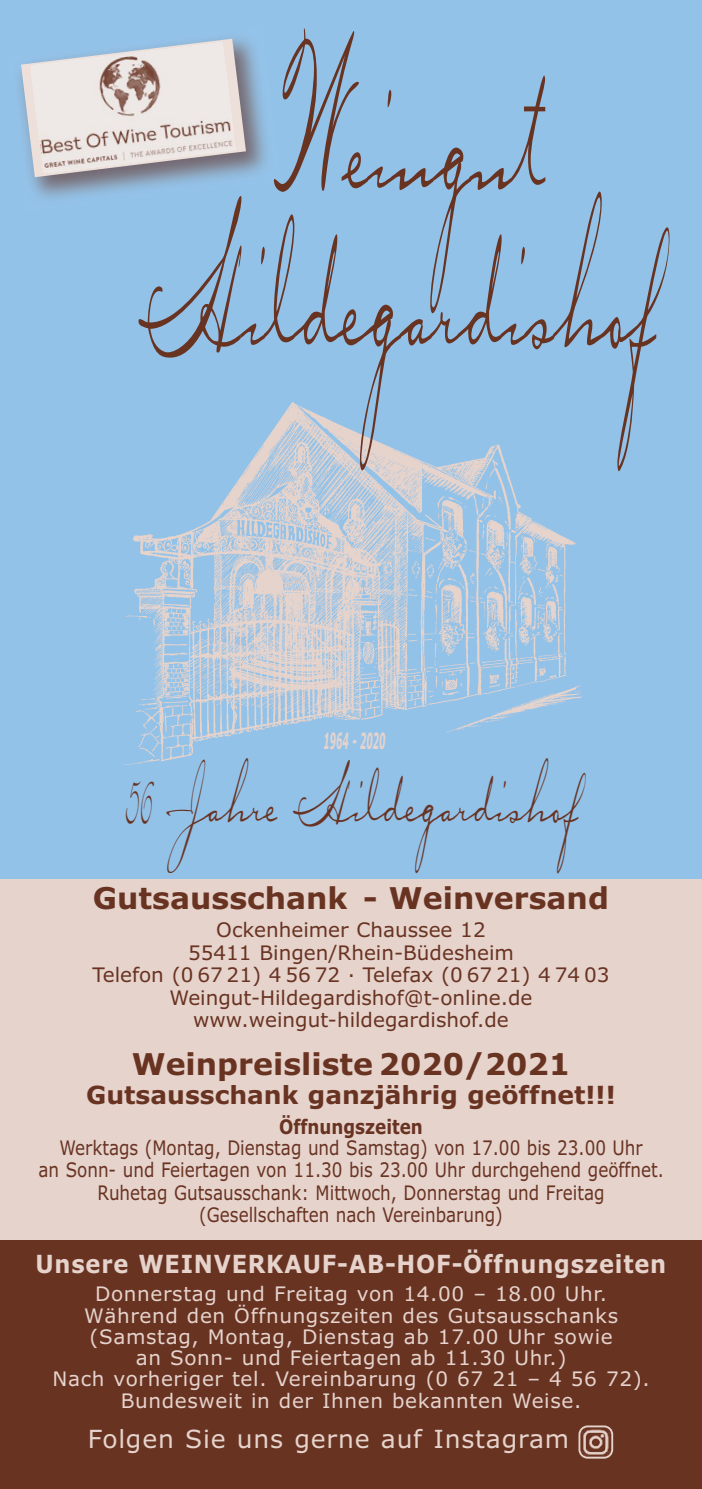
<style>
.page{position:relative;width:702px;height:1489px;background:#fff}
.page>*{position:absolute;margin:0;border:0;box-sizing:border-box;transform-origin:0 0}
.t1{font:211.75px/157px "Carlsbad";color:#693322;text-align:center;scale:.3 1}
.t2{font:87.5px "Carlsbad";color:#693322;scale:.4 1}
.t3{font:700 30px "Verdana";color:#693322}
.t4{font:700 25px "Verdana";letter-spacing:.035em;color:#e5d3cc;scale:.9 1}
.t5{font:700 25px "Verdana";color:#693322}
.t6{font:25px "Verdana";letter-spacing:.03em;color:#e5d3cc}
.t7{font:italic 700 22.5px "Verdana";color:#e5d3cc;scale:.4 1}
.t8{font:20px/21.2px "Verdana";letter-spacing:.03em;color:#e5d3cc;text-align:center}
.t9{font:20px/22.5px "Verdana";color:#693322;text-align:center;scale:.84 1}
.t10{font:20px/22.5px "Verdana";color:#693322;text-align:center}
.t11{font:700 20px "Verdana";color:#693322;scale:.84 1}
.s1{font-family:"Bickley Script LET";font-size:100px}
</style>
<div class="page">
<div style="left:0;top:0;width:702px;height:1134px;background:#93c2e9"></div>
<img style="left:124px;top:402px;width:458px;height:363px">
<img style="left:19px;top:38px;width:248px;height:160px">
<svg style="left:21px;top:39px;width:225px;height:138px"></svg>
<img style="left:31px;top:42px;width:204px;height:131px">
<div style="left:0;top:879px;width:702px;height:432px;background:#e5d3cc"></div>
<div style="left:0;top:1240px;width:702px;height:248px;background:#693322"></div>
<svg style="left:578px;top:1425px;width:35px;height:33px"></svg>
<img style="left:580px;top:1427px;width:31px;height:29px">
<h1 class="t1" style="left:136px;top:35px;width:1742px">Weingut<br>Hildegardishof</h1>
<p class="t7" style="left:323px;top:728px;width:157px">1964 - 2020</p>
<h2 class="t2" style="left:126px;top:739px;width:1135px"><span class="s1">56</span> Jahre Hildegardishof</h2>
<h3 class="t3" style="left:93px;top:886px;width:517px">Gutsausschank - Weinversand</h3>
<p class="t10" style="left:93px;top:920px;width:518px">Ockenheimer Chaussee 12<br>55411 Bingen/Rhein-Büdesheim<br>Telefon (0 67 21) 4 56 72 · Telefax (0 67 21) 4 74 03<br>Weingut-Hildegardishof@t-online.de www.weingut-hildegardishof.de</p>
<h3 class="t3" style="left:132px;top:1051px;width:440px">Weinpreisliste 2020/2021</h3>
<p class="t5" style="left:86px;top:1085px;width:531px">Gutsausschank ganzjährig geöffnet!!!</p>
<p class="t11" style="left:279px;top:1118px;width:173px">Öffnungszeiten</p>
<p class="t9" style="left:38px;top:1137px;width:746px">Werktags (Montag, Dienstag und Samstag) von 17.00 bis 23.00 Uhr<br>an Sonn- und Feiertagen von 11.30 bis 23.00 Uhr durchgehend geöffnet.<br>Ruhetag Gutsausschank: Mittwoch, Donnerstag und Freitag (Gesellschaften nach Vereinbarung)</p>
<p class="t4" style="left:36px;top:1253px;width:702px">Unsere WEINVERKAUF-AB-HOF-Öffnungszeiten</p>
<p class="t8" style="left:52px;top:1284px;width:598px">Donnerstag und Freitag von 14.00 – 18.00 Uhr.<br>Während den Öffnungszeiten des Gutsausschanks (Samstag, Montag, Dienstag ab 17.00 Uhr sowie<br>an Sonn- und Feiertagen ab 11.30 Uhr.)<br>Nach vorheriger tel. Vereinbarung (0 67 21 – 4 56 72).<br>Bundesweit in der Ihnen bekannten Weise.</p>
<p class="t6" style="left:88px;top:1428px;width:483px">Folgen Sie uns gerne auf Instagram</p>
</div>
